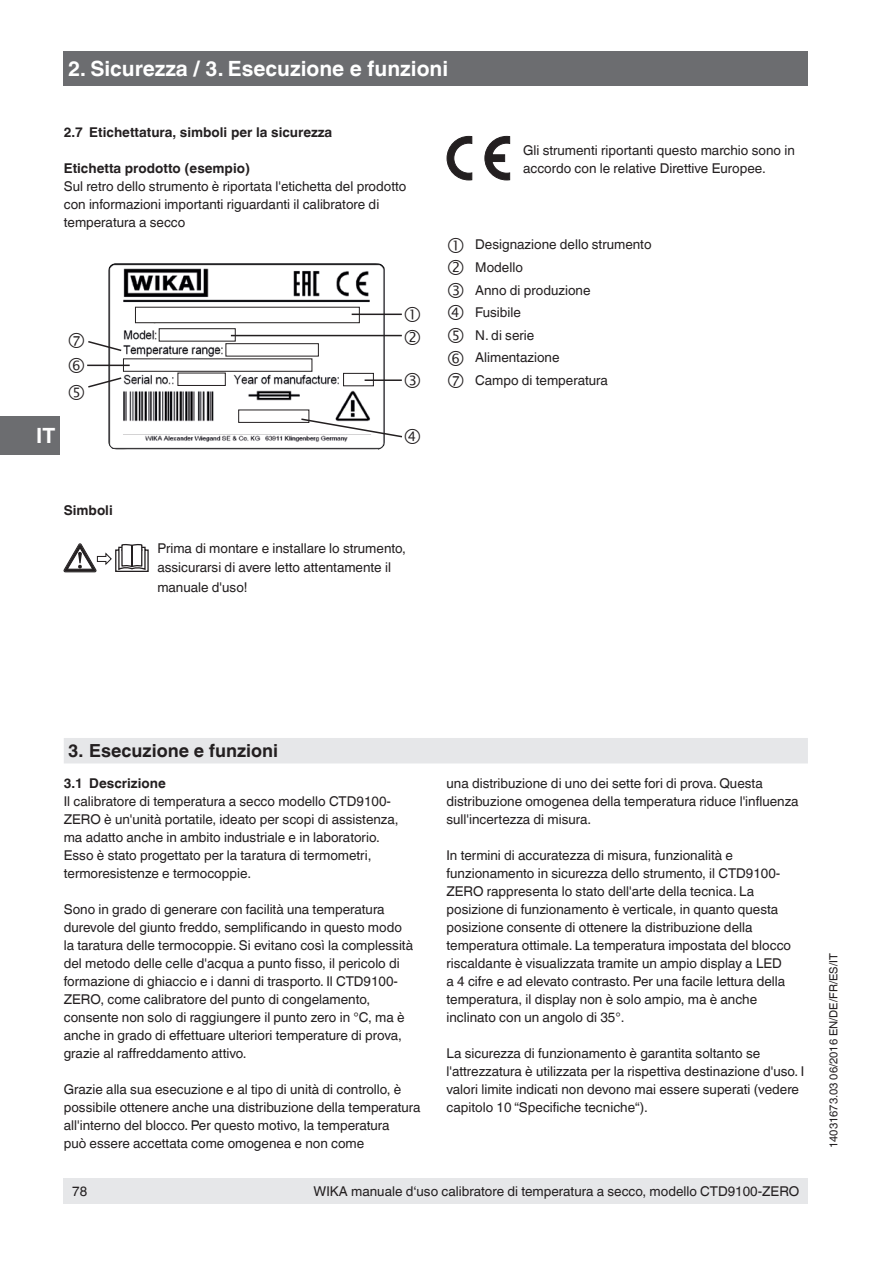
<style>
.page{position:relative;width:893px;height:1263px;background:#fff}
.page>*{position:absolute;margin:0;border:0;box-sizing:border-box;transform-origin:0 0}
.t1{font:700 21px "Helvetica World";color:#fff}
.t2{font:700 18px "Helvetica World";color:#231f20}
.t3{font:13.5px/18px "Helvetica World";color:#231f20}
.t4{font:700 13.5px "Helvetica World";color:#231f20}
.t5{font:11.25px "Helvetica World";color:#231f20}
</style>
<div class="page">
<div style="left:64px;top:51px;width:744px;height:34px;background:#6c6d70"></div>
<div style="left:0;top:417px;width:60px;height:38px;background:#6c6d70"></div>
<div style="left:64px;top:1178px;width:744px;height:25px;background:#e6e7e9"></div>
<div style="left:64px;top:738px;width:744px;height:25px;background:#e6e7e9"></div>
<img style="left:108px;top:263px;width:277px;height:187px">
<div style="left:135px;top:307px;width:224px;height:16px;background:#fff"></div>
<div style="left:135px;top:307px;width:224px;height:16px;border:1px solid #231f20"></div>
<div style="left:159px;top:329px;width:76px;height:12px;background:#fff"></div>
<div style="left:226px;top:344px;width:92px;height:12px;background:#fff"></div>
<div style="left:123px;top:359px;width:189px;height:12px;background:#fff"></div>
<div style="left:178px;top:373px;width:47px;height:12px;background:#fff"></div>
<div style="left:178px;top:373px;width:47px;height:13px;border:1px solid #231f20"></div>
<div style="left:344px;top:373px;width:29px;height:13px;background:#fff"></div>
<div style="left:343px;top:373px;width:30px;height:13px;border:1px solid #231f20"></div>
<div style="left:239px;top:410px;width:70px;height:12px;background:#fff"></div>
<hr style="left:352px;top:314px;width:50px;height:1px;background:#231f20">
<hr style="left:87px;top:365px;width:43px;height:1px;background:#231f20">
<hr style="left:231px;top:335px;width:171px;height:1px;background:#231f20">
<hr style="left:365px;top:379px;width:37px;height:2px;background:#231f20">
<div style="left:122px;top:423px;width:250px;height:11px;background:#fff"></div>
<svg style="left:64px;top:544px;width:85px;height:28px"></svg>
<svg style="left:447px;top:136px;width:25px;height:44px"></svg>
<svg style="left:485px;top:136px;width:25px;height:44px"></svg>
<svg style="left:88px;top:332px;width:35px;height:20px"></svg>
<svg style="left:87px;top:358px;width:36px;height:42px"></svg>
<svg style="left:300px;top:417px;width:102px;height:27px"></svg>
<h1 class="t1" style="left:68px;top:56px;width:382px">2. Sicurezza / 3. Esecuzione e funzioni</h1>
<p class="t4" style="left:64px;top:125px;width:270px">2.7 Etichettatura, simboli per la sicurezza</p>
<p class="t4" style="left:64px;top:161px;width:188px">Etichetta prodotto (esempio)</p>
<p class="t3" style="left:64px;top:178px;width:344px">Sul retro dello strumento è riportata l'etichetta del prodotto con informazioni importanti riguardanti il calibratore di temperatura a secco</p>
<h1 class="t1" style="left:36px;top:424px;width:21px">IT</h1>
<p class="t4" style="left:64px;top:503px;width:50px">Simboli</p>
<p class="t3" style="left:157px;top:538px;width:250px;line-height:19.5px">Prima di montare e installare lo strumento, assicurarsi di avere letto attentamente il manuale d'uso!</p>
<p class="t3" style="left:523px;top:142px;width:273px">Gli strumenti riportanti questo marchio sono in accordo con le relative Direttive Europee.</p>
<p class="t3" style="left:475px;top:233px;width:178px;line-height:22.5px">Designazione dello strumento<br>Modello<br>Anno di produzione<br>Fusibile<br>N. di serie<br>Alimentazione<br>Campo di temperatura</p>
<h2 class="t2" style="left:68px;top:740px;width:212px">3. Esecuzione e funzioni</h2>
<p class="t4" style="left:64px;top:775px;width:103px">3.1 Descrizione</p>
<p class="t3" style="left:64px;top:792px;width:336px">Il calibratore di temperatura a secco modello CTD9100- ZERO è un'unità portatile, ideato per scopi di assistenza, ma adatto anche in ambito industriale e in laboratorio.<br>Esso è stato progettato per la taratura di termometri, termoresistenze e termocoppie.</p>
<p class="t3" style="left:64px;top:900px;width:351px">Sono in grado di generare con facilità una temperatura durevole del giunto freddo, semplificando in questo modo la taratura delle termocoppie. Si evitano così la complessità del metodo delle celle d'acqua a punto fisso, il pericolo di formazione di ghiaccio e i danni di trasporto. Il CTD9100- ZERO, come calibratore del punto di congelamento, consente non solo di raggiungere il punto zero in °C, ma è anche in grado di effettuare ulteriori temperature di prova, grazie al raffreddamento attivo.</p>
<p class="t3" style="left:64px;top:1080px;width:358px">Grazie alla sua esecuzione e al tipo di unità di controllo, è possibile ottenere anche una distribuzione della temperatura all'interno del blocco. Per questo motivo, la temperatura<br>può essere accettata come omogenea e non come</p>
<p class="t3" style="left:446px;top:774px;width:354px">una distribuzione di uno dei sette fori di prova. Questa distribuzione omogenea della temperatura riduce l'influenza sull'incertezza di misura.</p>
<p class="t3" style="left:446px;top:846px;width:346px">In termini di accuratezza di misura, funzionalità e funzionamento in sicurezza dello strumento, il CTD9100- ZERO rappresenta lo stato dell'arte della tecnica. La posizione di funzionamento è verticale, in quanto questa posizione consente di ottenere la distribuzione della temperatura ottimale. La temperatura impostata del blocco riscaldante è visualizzata tramite un ampio display a LED a 4 cifre e ad elevato contrasto. Per una facile lettura della temperatura, il display non è solo ampio, ma è anche inclinato con un angolo di 35°.</p>
<p class="t3" style="left:446px;top:1044px;width:359px">La sicurezza di funzionamento è garantita soltanto se l'attrezzatura è utilizzata per la rispettiva destinazione d'uso. I valori limite indicati non devono mai essere superati (vedere capitolo 10 “Specifiche tecniche“).</p>
<p class="t3" style="left:72px;top:1182px;width:17px">78</p>
<p class="t3" style="left:313px;top:1182px;width:487px">WIKA manuale d‘uso calibratore di temperatura a secco, modello CTD9100-ZERO</p>
<p class="t5" style="left:827px;top:1148px;width:196px;rotate:-90deg">14031673.03 06/2016 EN/DE/FR/ES/IT</p>
</div>
